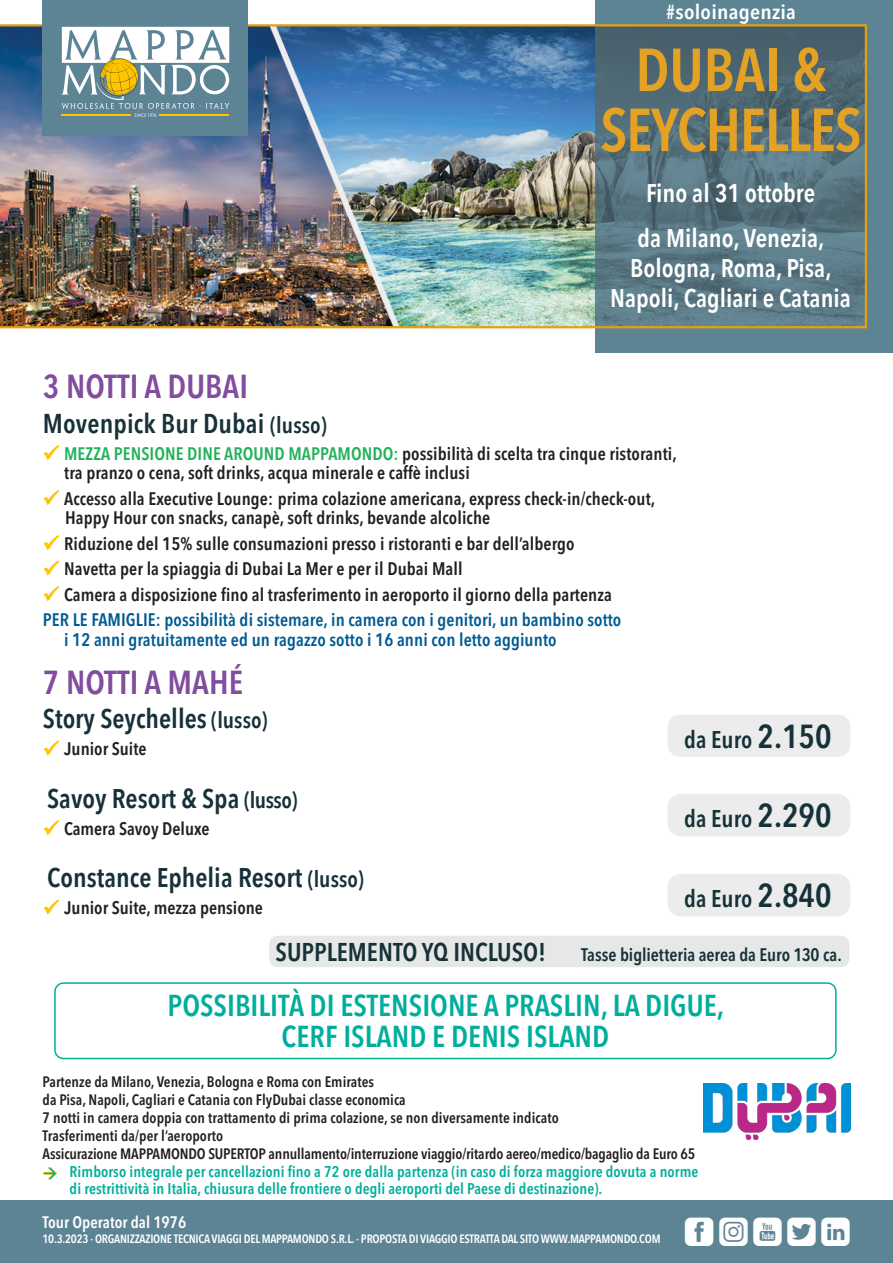
<style>
.page{position:relative;width:893px;height:1263px;background:#fff}
.page>*{position:absolute;margin:0;border:0;box-sizing:border-box;transform-origin:0 0}
.t1{font:600 condensed 60px/60px "Avenir Next LT Pro";letter-spacing:-.02em;color:#e4a225;text-align:center}
.t2{font:36px "Mappamondoutil";letter-spacing:.125em;color:#fff}
.t3{font:600 condensed 33px "Avenir Next LT Pro";letter-spacing:.005em;color:#814d9e}
.t4{font:600 condensed 30px/31.5px "Avenir Next LT Pro";color:#00ae9d;text-align:center}
.t5{font:600 27px "Avenir Next Condensed";color:#173138}
.t6{font:600 condensed 27px "Avenir Next LT Pro";letter-spacing:.005em;color:#173138}
.t7{font:600 25.5px "Avenir Next Condensed";color:#fff}
.t8{font:600 condensed 25.5px "Avenir Next LT Pro";color:#173138}
.t9{font:600 condensed 24px "Avenir Next LT Pro";color:#173138}
.t10{font:600 condensed 20.25px "Avenir Next LT Pro";letter-spacing:.01em;color:#fff;scale:1.11 1}
.t11{font:600 condensed 18px/19.5px "Avenir Next LT Pro";letter-spacing:.005em;color:#231f20}
.t12{font:600 condensed 18px/19.5px "Avenir Next LT Pro";letter-spacing:.005em;color:#005b94}
.t13{font:600 condensed 18px "Avenir Next LT Pro";letter-spacing:-.005em;color:#173138}
.t14{font:600 condensed 16.5px "Avenir Next LT Pro";color:#fff}
.t15{font:600 condensed 15.45px/17.2px "Avenir Next LT Pro";letter-spacing:.005em;color:#00ae9d}
.t16{font:600 condensed 15px "Avenir Next LT Pro";color:#231f20}
.t17{font:600 condensed 12px "Avenir Next LT Pro";letter-spacing:-.02em;color:#fff}
.s1{font-size:22.5px}
.s2{color:#21b259}
.s3{font-size:33px}
</style>
<div class="page">
<div style="left:0;top:1200px;width:893px;height:63px;background:#5c8495"></div>
<div style="left:269px;top:936px;width:580px;height:31px;background:#e5e8e7;border-radius:9px"></div>
<div style="left:595px;top:0;width:298px;height:353px;background:#5c8495"></div>
<img style="left:0;top:24px;width:867px;height:304px">
<div style="left:42px;top:0;width:206px;height:136px;background:#5c8495"></div>
<svg style="left:62px;top:27px;width:167px;height:90px"></svg>
<div style="left:668px;top:714px;width:182px;height:43px;background:#ececec;border-radius:13px"></div>
<div style="left:668px;top:794px;width:182px;height:42px;background:#ececec;border-radius:13px"></div>
<div style="left:668px;top:874px;width:182px;height:42px;background:#ececec;border-radius:13px"></div>
<div style="left:54px;top:982px;width:783px;height:77px;border:2px solid #00ae9d;border-radius:9px"></div>
<img style="left:703px;top:1083px;width:147px;height:57px">
<p class="t10" style="left:666px;top:0;width:118px">#soloinagenzia</p>
<p class="t1" style="left:600px;top:40px;width:263px">DUBAI &amp;<br>SEYCHELLES</p>
<p class="t7" style="left:646px;top:171px;width:171px">Fino al 31 ottobre</p>
<p class="t7" style="left:637px;top:216px;width:189px">da Milano, Venezia,</p>
<p class="t7" style="left:630px;top:246px;width:203px">Bologna, Roma, Pisa,</p>
<p class="t7" style="left:610px;top:276px;width:242px">Napoli, Cagliari e Catania</p>
<p class="t3" style="left:43px;top:366px;width:207px">3 NOTTI A DUBAI</p>
<p class="t6" style="left:43px;top:407px;width:285px">Movenpick Bur Dubai <span class="s1">(lusso)</span></p>
<p class="t11" style="left:64px;top:443px;width:614px"><span class="s2">MEZZA PENSIONE DINE AROUND MAPPAMONDO:</span> possibilità di scelta tra cinque ristoranti, tra pranzo o cena, soft drinks, acqua minerale e caffè inclusi</p>
<p class="t11" style="left:64px;top:488px;width:593px">Accesso alla Executive Lounge: prima colazione americana, express check-in/check-out,<br>Happy Hour con snacks, canapè, soft drinks, bevande alcoliche</p>
<p class="t11" style="left:64px;top:533px;width:512px">Riduzione del 15% sulle consumazioni presso i ristoranti e bar dell’albergo</p>
<p class="t11" style="left:64px;top:559px;width:400px">Navetta per la spiaggia di Dubai La Mer e per il Dubai Mall</p>
<p class="t11" style="left:64px;top:584px;width:549px">Camera a disposizione fino al trasferimento in aeroporto il giorno della partenza</p>
<p class="t12" style="left:64px;top:610px;width:559px;text-indent:-21px">PER LE FAMIGLIE: possibilità di sistemare, in camera con i genitori, un bambino sotto i 12 anni gratuitamente ed un ragazzo sotto i 16 anni con letto aggiunto</p>
<p class="t3" style="left:43px;top:662px;width:202px">7 NOTTI A MAHÉ</p>
<p class="t5" style="left:43px;top:695px;width:226px">Story Seychelles <span class="s1">(lusso)</span></p>
<p class="t11" style="left:64px;top:739px;width:84px">Junior Suite</p>
<p class="t5" style="left:47px;top:775px;width:252px">Savoy Resort &amp; Spa <span class="s1">(lusso)</span></p>
<p class="t11" style="left:64px;top:818px;width:147px">Camera Savoy Deluxe</p>
<p class="t5" style="left:47px;top:854px;width:318px">Constance Ephelia Resort <span class="s1">(lusso)</span></p>
<p class="t11" style="left:64px;top:898px;width:200px">Junior Suite, mezza pensione</p>
<p class="t9" style="left:684px;top:725px;width:149px">da Euro <span class="s3">2.150</span></p>
<p class="t9" style="left:684px;top:804px;width:149px">da Euro <span class="s3">2.290</span></p>
<p class="t9" style="left:684px;top:884px;width:149px">da Euro <span class="s3">2.840</span></p>
<p class="t8" style="left:276px;top:936px;width:272px">SUPPLEMENTO YQ INCLUSO!</p>
<p class="t13" style="left:581px;top:943px;width:262px">Tasse biglietteria aerea da Euro 130 ca.</p>
<p class="t4" style="left:168px;top:989px;width:558px">POSSIBILITÀ DI ESTENSIONE A PRASLIN, LA DIGUE,<br>CERF ISLAND E DENIS ISLAND</p>
<p class="t16" style="left:43px;top:1073px;width:333px">Partenze da Milano, Venezia, Bologna e Roma con Emirates</p>
<p class="t16" style="left:43px;top:1091px;width:365px">da Pisa, Napoli, Cagliari e Catania con FlyDubai classe economica</p>
<p class="t16" style="left:43px;top:1109px;width:518px">7 notti in camera doppia con trattamento di prima colazione, se non diversamente indicato</p>
<p class="t16" style="left:43px;top:1127px;width:182px">Trasferimenti da/per l’aeroporto</p>
<p class="t16" style="left:43px;top:1145px;width:654px">Assicurazione MAPPAMONDO SUPERTOP annullamento/interruzione viaggio/ritardo aereo/medico/bagaglio da Euro 65</p>
<p class="t15" style="left:70px;top:1162px;width:630px">Rimborso integrale per cancellazioni fino a 72 ore dalla partenza (in caso di forza maggiore dovuta a norme di restrittività in Italia, chiusura delle frontiere o degli aeroporti del Paese di destinazione).</p>
<p class="t14" style="left:43px;top:1212px;width:145px">Tour Operator dal 1976</p>
<p class="t17" style="left:43px;top:1231px;width:620px">10.3.2023 - ORGANIZZAZIONE TECNICA VIAGGI DEL MAPPAMONDO S.R.L. - PROPOSTA DI VIAGGIO ESTRATTA DAL SITO WWW.MAPPAMONDO.COM</p>
<p class="t2" style="left:685px;top:1212px;width:167px">fiytl</p>
</div>
